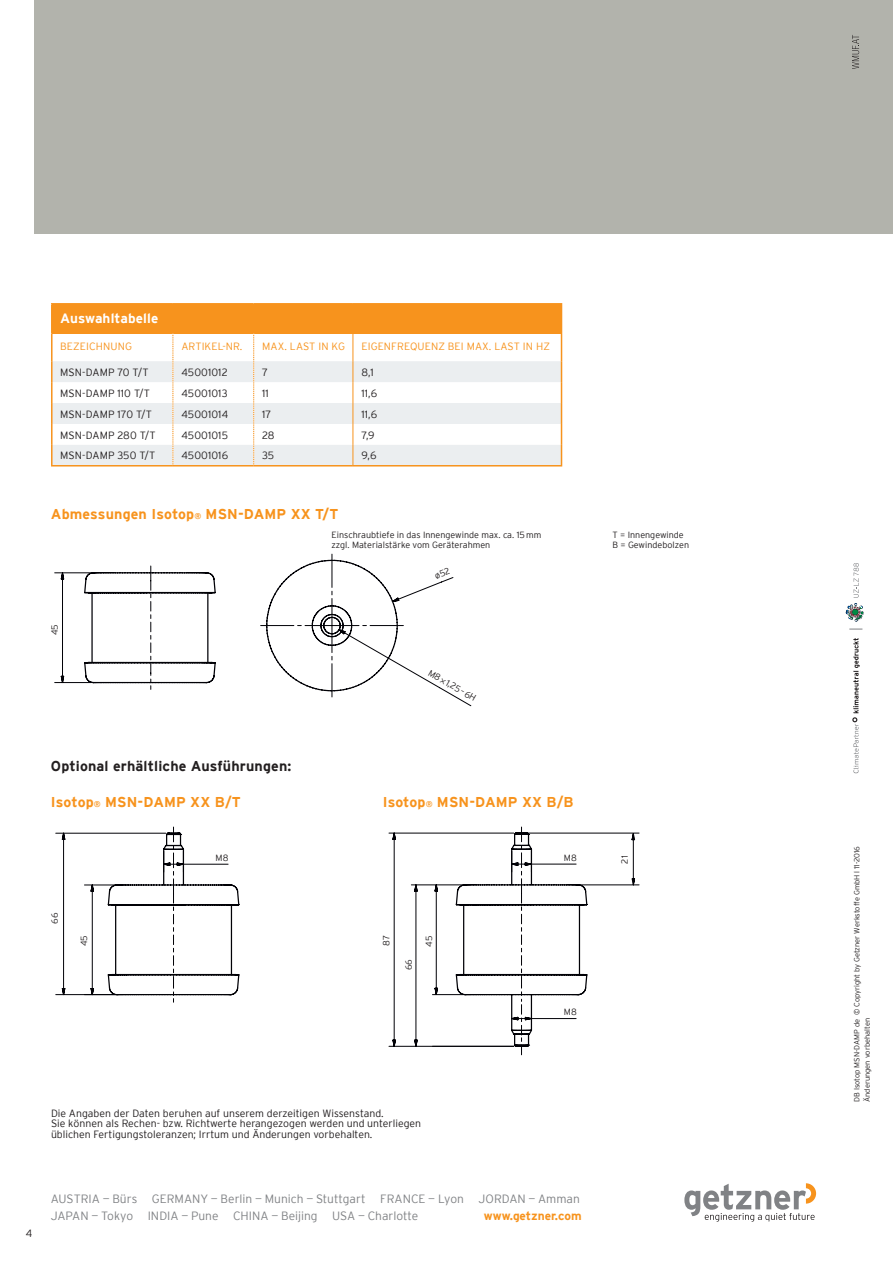
<style>
.page{position:relative;width:893px;height:1263px;background:#fff}
.page>*{position:absolute;margin:0;border:0;box-sizing:border-box;transform-origin:0 0}
.t1{font:700 14.25px "Interstate";letter-spacing:.01em;color:#f7931d}
.t2{font:700 14.25px "Interstate";letter-spacing:.01em;color:#231f20}
.t3{font:700 13.5px "Interstate";letter-spacing:.01em;color:#fff}
.t4{font:300 12px/17.4px "Interstate";color:#808285}
.t5{font:700 12px "Interstate";color:#f7931d}
.t6{font:300 10.5px/10.5px "Interstate";color:#231f20}
.t7{font:300 10.5px "Interstate";letter-spacing:.01em;color:#f7931d}
.t8{font:300 9px/10.8px "Interstate";color:#231f20}
.t9{font:300 7.5px/10.5px "Interstate";color:#231f20}
.s1{font-size:8.25px}
.s2{font-family:"Myriad Pro";font-weight:400}
</style>
<div class="page">
<svg style="left:389px;top:832px;width:25px;height:215px"></svg>
<svg style="left:414px;top:827px;width:225px;height:229px"></svg>
<svg style="left:55px;top:827px;width:185px;height:176px"></svg>
<svg style="left:54px;top:566px;width:162px;height:124px"></svg>
<div style="left:34px;top:0;width:859px;height:234px;background:#b2b3ac"></div>
<svg style="left:852px;top:35px;width:7px;height:34px"></svg>
<svg style="left:852px;top:638px;width:8px;height:135px"></svg>
<svg style="left:849px;top:629px;width:13px;height:1px"></svg>
<svg style="left:846px;top:563px;width:18px;height:59px"></svg>
<svg style="left:684px;top:1183px;width:132px;height:39px"></svg>
<div style="left:52px;top:304px;width:509px;height:30px;background:#f7931d"></div>
<svg style="left:53px;top:361px;width:508px;height:104px;fill:#ebeef0"></svg>
<hr style="left:51px;top:334px;width:2px;height:27px;background:#f7931d">
<hr style="left:51px;top:361px;width:2px;height:21px;background:#f7931d">
<hr style="left:51px;top:382px;width:2px;height:21px;background:#f7931d">
<hr style="left:51px;top:403px;width:2px;height:21px;background:#f7931d">
<hr style="left:51px;top:424px;width:2px;height:21px;background:#f7931d">
<hr style="left:51px;top:445px;width:2px;height:20px;background:#f7931d">
<svg style="left:173px;top:334px;width:1px;height:131px"></svg>
<svg style="left:253px;top:334px;width:1px;height:131px"></svg>
<hr style="left:51px;top:303px;width:122px;height:2px;background:#f7931d">
<hr style="left:51px;top:305px;width:2px;height:29px;background:#f7931d">
<hr style="left:173px;top:303px;width:81px;height:2px;background:#f7931d">
<hr style="left:254px;top:303px;width:99px;height:2px;background:#f7931d">
<hr style="left:353px;top:303px;width:209px;height:2px;background:#f7931d">
<svg style="left:561px;top:305px;width:1px;height:160px"></svg>
<svg style="left:353px;top:334px;width:1px;height:131px"></svg>
<hr style="left:51px;top:465px;width:122px;height:1px;background:#f7931d">
<hr style="left:173px;top:465px;width:81px;height:1px;background:#f7931d">
<hr style="left:254px;top:465px;width:99px;height:1px;background:#f7931d">
<hr style="left:353px;top:465px;width:209px;height:1px;background:#f7931d">
<svg style="left:260px;top:553px;width:211px;height:153px"></svg>
<p class="t3" style="left:60px;top:312px;width:100px">Auswahltabelle</p>
<p class="t7" style="left:60px;top:341px;width:73px">BEZEICHNUNG</p>
<p class="t7" style="left:181px;top:341px;width:63px">ARTIKEL-NR.</p>
<p class="t7" style="left:262px;top:341px;width:84px">MAX. LAST IN KG</p>
<p class="t7" style="left:361px;top:341px;width:190px">EIGENFREQUENZ BEI MAX. LAST IN HZ</p>
<p class="t6" style="left:60px;top:367px;width:90px">MSN-DAMP 70 T/T</p>
<p class="t6" style="left:181px;top:367px;width:48px">45001012</p>
<p class="t6" style="left:262px;top:367px;width:7px">7</p>
<p class="t6" style="left:361px;top:367px;width:14px">8,1</p>
<p class="t6" style="left:60px;top:388px;width:91px">MSN-DAMP 110 T/T</p>
<p class="t6" style="left:181px;top:388px;width:48px">45001013</p>
<p class="t6" style="left:262px;top:388px;width:8px">11</p>
<p class="t6" style="left:361px;top:388px;width:17px">11,6</p>
<p class="t6" style="left:60px;top:409px;width:93px">MSN-DAMP 170 T/T</p>
<p class="t6" style="left:181px;top:409px;width:48px">45001014</p>
<p class="t6" style="left:262px;top:409px;width:11px">17</p>
<p class="t6" style="left:361px;top:409px;width:17px">11,6</p>
<p class="t6" style="left:60px;top:430px;width:97px">MSN-DAMP 280 T/T</p>
<p class="t6" style="left:181px;top:430px;width:48px">45001015</p>
<p class="t6" style="left:262px;top:430px;width:14px">28</p>
<p class="t6" style="left:361px;top:430px;width:15px">7,9</p>
<p class="t6" style="left:60px;top:450px;width:97px">MSN-DAMP 350 T/T</p>
<p class="t6" style="left:181px;top:450px;width:48px">45001016</p>
<p class="t6" style="left:262px;top:450px;width:14px">35</p>
<p class="t6" style="left:361px;top:450px;width:17px">9,6</p>
<h1 class="t1" style="left:51px;top:508px;width:289px">Abmessungen Isotop<span class="s1">®</span> MSN-DAMP XX T/T</h1>
<p class="t8" style="left:49px;top:635px;width:12px;rotate:-90deg">45</p>
<p class="t8" style="left:332px;top:529px;width:211px">Einschraubtiefe in das Innengewinde max. ca. 15 mm zzgl. Materialstärke vom Geräterahmen</p>
<p class="t8" style="left:612px;top:529px;width:78px">T = Innengewinde<br>B = Gewindebolzen</p>
<p class="t8" style="left:432px;top:667px;width:55px;rotate:30deg">M8 <span class="s2">×</span> 1,25 – 6H</p>
<h1 class="t2" style="left:51px;top:760px;width:242px">Optional erhältliche Ausführungen:</h1>
<h1 class="t1" style="left:51px;top:796px;width:191px">Isotop<span class="s1">®</span> MSN-DAMP XX B/T</h1>
<h1 class="t1" style="left:383px;top:796px;width:192px">Isotop<span class="s1">®</span> MSN-DAMP XX B/B</h1>
<p class="t8" style="left:49px;top:924px;width:13px;rotate:-90deg">66</p>
<p class="t8" style="left:216px;top:852px;width:14px">M8</p>
<p class="t8" style="left:564px;top:852px;width:14px">M8</p>
<p class="t8" style="left:381px;top:946px;width:12px;rotate:-90deg">87</p>
<p class="t8" style="left:79px;top:946px;width:12px;rotate:-90deg">45</p>
<p class="t8" style="left:424px;top:946px;width:12px;rotate:-90deg">45</p>
<p class="t8" style="left:403px;top:970px;width:13px;rotate:-90deg">66</p>
<p class="t8" style="left:564px;top:1007px;width:14px">M8</p>
<p class="t8" style="left:619px;top:863px;width:9px;rotate:-90deg">21</p>
<p class="t6" style="left:51px;top:1108px;width:372px">Die Angaben der Daten beruhen auf unserem derzeitigen Wissenstand.<br>Sie können als Rechen- bzw. Richtwerte herangezogen werden und unterliegen üblichen Fertigungstoleranzen; Irrtum und Änderungen vorbehalten.</p>
<p class="t6" style="left:26px;top:1228px;width:8px">4</p>
<p class="t4" style="left:51px;top:1190px;width:531px">AUSTRIA — Bürs GERMANY — Berlin — Munich — Stuttgart FRANCE — Lyon JORDAN — Amman<br>JAPAN — Tokyo INDIA — Pune CHINA — Beijing USA — Charlotte</p>
<p class="t5" style="left:484px;top:1211px;width:99px">www.getzner.com</p>
<p class="t9" style="left:852px;top:1102px;width:257px;rotate:-90deg">DB Isotop MSN-DAMP de © Copyright by Getzner Werkstoffe GmbH l 11-2016<br>Änderungen vorbehalten</p>
</div>
